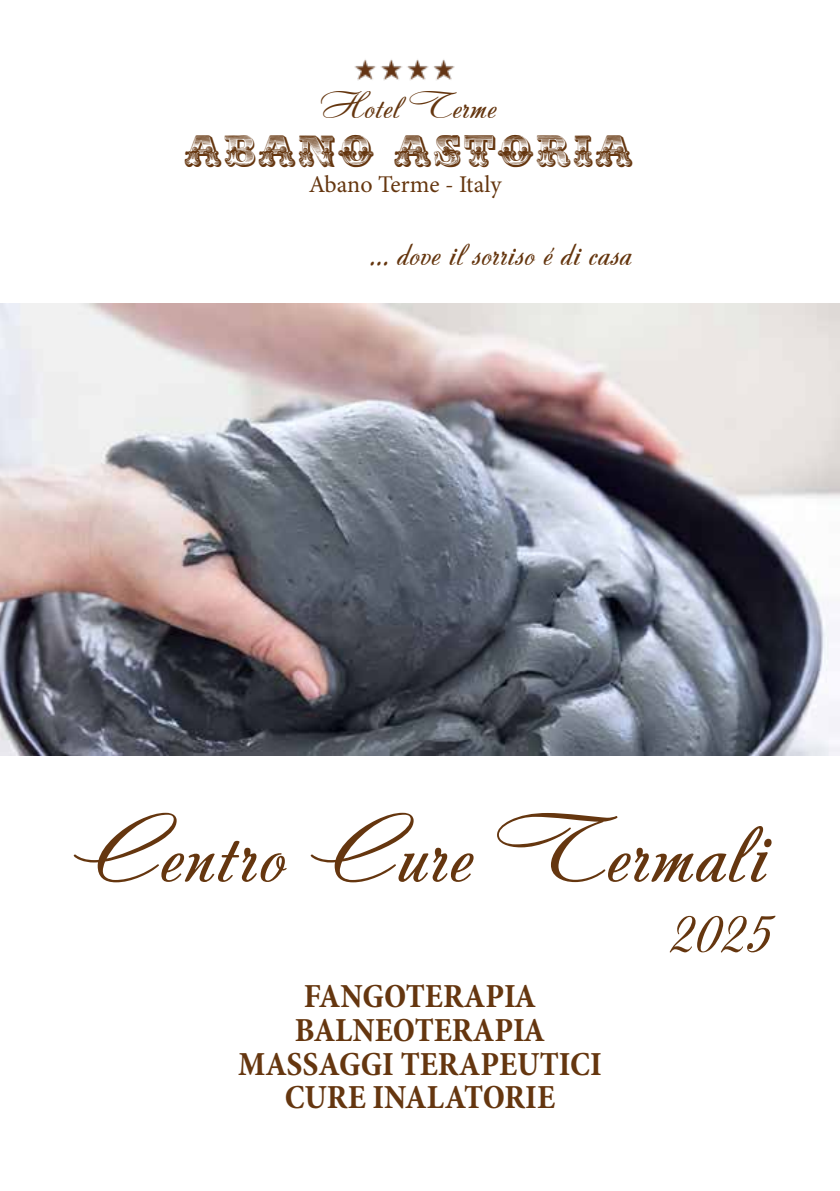
<style>
.page{position:relative;width:840px;height:1191px;background:#fff}
.page>*{position:absolute;margin:0;border:0;box-sizing:border-box;transform-origin:0 0}
.t1{font:92px "Andantinoscript";color:#65360f}
.t2{font:60px "Andantinoscript";color:#65360f}
.t3{font:36px "Andantinoscript";color:#65360f}
.t4{font:36px "Romantiques";color:#65360f}
.t5{font:700 condensed 34px/33.6px "Minion Pro";color:#65360f;text-align:center}
.t6{font:24px "Minion Pro";letter-spacing:-.005em;color:#65360f}
.s1{font-size:96px}
</style>
<div class="page">
<img style="left:0;top:303px;width:839px;height:453px">
<img style="left:354px;top:59px;width:101px;height:22px">
<p class="t3" style="left:320px;top:82px;width:178px">Hotel Terme</p>
<p class="t4" style="left:183px;top:135px;width:451px">ABANO ASTORIA</p>
<p class="t6" style="left:308px;top:169px;width:194px">Abano Terme - Italy</p>
<p class="t3" style="left:369px;top:229px;width:264px">... dove il sorriso é di casa</p>
<h1 class="t1" style="left:70px;top:791px;width:700px">Centro Cure Terma<span class="s1">li</span></h1>
<h2 class="t2" style="left:669px;top:893px;width:102px">2025</h2>
<p class="t5" style="left:238px;top:979px;width:365px">FANGOTERAPIA<br>BALNEOTERAPIA<br>MASSAGGI TERAPEUTICI<br>CURE INALATORIE</p>
</div>
